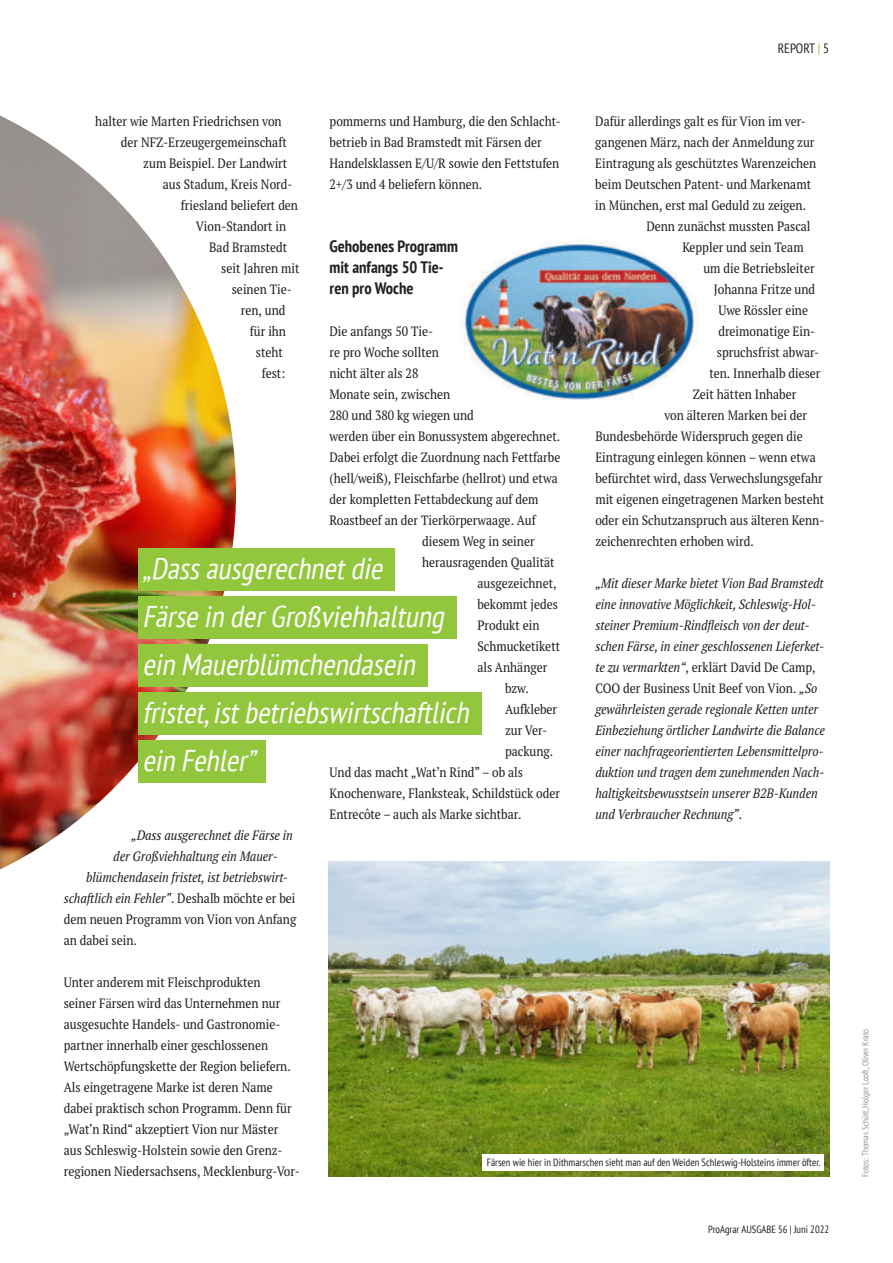
<style>
.page{position:relative;width:893px;height:1263px;background:#fff}
.page>*{position:absolute;margin:0;border:0;box-sizing:border-box;transform-origin:0 0}
.t1{font:italic condensed 30px/48px "PT Sans";color:#fff}
.t2{font:700 condensed 16.5px/21px "PT Sans";color:#231f20}
.t3{font:condensed 13.5px/21px "PT Serif Pro";color:#231f20}
.t4{font:italic condensed 13.5px/21px "PT Serif Pro";color:#231f20}
.t5{font:condensed 13.5px "PT Sans";color:#231f20}
.t6{font:condensed 10.5px "PT Sans";color:#231f20}
.t7{font:condensed 9px "PT Sans";color:#939598}
.s1{color:#92c73d}
.s2{font-style:normal}
</style>
<div class="page">
<img style="left:0;top:116px;width:236px;height:753px">
<img style="left:460px;top:240px;width:238px;height:160px">
<img style="left:329px;top:861px;width:500px;height:315px">
<div style="left:482px;top:1154px;width:342px;height:17px;background:#fff"></div>
<div style="left:138px;top:548px;width:257px;height:43px;background:#92c73d"></div>
<div style="left:138px;top:596px;width:319px;height:43px;background:#92c73d"></div>
<div style="left:138px;top:644px;width:290px;height:43px;background:#92c73d"></div>
<div style="left:138px;top:692px;width:343px;height:43px;background:#92c73d"></div>
<div style="left:138px;top:740px;width:128px;height:43px;background:#92c73d"></div>
<p class="t3" style="left:95px;top:111px;width:188px">halter wie Marten Friedrichsen von</p>
<p class="t3" style="left:121px;top:132px;width:167px">der NFZ-Erzeugergemeinschaft</p>
<p class="t3" style="left:143px;top:153px;width:146px">zum Beispiel. Der Landwirt</p>
<p class="t3" style="left:163px;top:174px;width:131px">aus Stadum, Kreis Nord-</p>
<p class="t3" style="left:181px;top:195px;width:119px">friesland beliefert den</p>
<p class="t3" style="left:196px;top:216px;width:92px">Vion-Standort in</p>
<p class="t3" style="left:209px;top:237px;width:80px">Bad Bramstedt</p>
<p class="t3" style="left:221px;top:258px;width:80px">seit Jahren mit</p>
<p class="t3" style="left:232px;top:279px;width:62px">seinen Tie-</p>
<p class="t3" style="left:241px;top:300px;width:46px">ren, und</p>
<p class="t3" style="left:250px;top:321px;width:38px">für ihn</p>
<p class="t3" style="left:256px;top:342px;width:29px">steht</p>
<p class="t3" style="left:262px;top:363px;width:25px">fest:</p>
<p class="t3" style="left:330px;top:111px;width:233px">pommerns und Hamburg, die den Schlacht&shy;betrieb in Bad Bramstedt mit Färsen der Handelsklassen E/U/R sowie den Fettstufen 2+/3 und 4 beliefern können.</p>
<p class="t2" style="left:330px;top:237px;width:130px">Gehobenes Programm mit anfangs 50 Tie&shy;ren pro Woche</p>
<p class="t3" style="left:330px;top:321px;width:105px">Die anfangs 50 Tie-</p>
<p class="t3" style="left:330px;top:342px;width:111px">re pro Woche sollten</p>
<p class="t3" style="left:330px;top:363px;width:90px">nicht älter als 28</p>
<p class="t3" style="left:330px;top:384px;width:122px">Monate sein, zwischen</p>
<p class="t3" style="left:330px;top:405px;width:146px">280 und 380 kg wiegen und</p>
<p class="t3" style="left:330px;top:426px;width:232px">werden über ein Bonussystem abgerechnet.</p>
<p class="t3" style="left:330px;top:447px;width:232px">Dabei erfolgt die Zuordnung nach Fettfarbe</p>
<p class="t3" style="left:330px;top:468px;width:230px">(hell/weiß), Fleischfarbe (hellrot) und etwa</p>
<p class="t3" style="left:330px;top:489px;width:211px">der kompletten Fettabdeckung auf dem</p>
<p class="t3" style="left:330px;top:510px;width:208px">Roastbeef an der Tierkörperwaage. Auf</p>
<p class="t3" style="left:422px;top:531px;width:114px">diesem Weg in seiner</p>
<p class="t3" style="left:422px;top:552px;width:134px">herausragenden Qualität</p>
<p class="t3" style="left:477px;top:573px;width:81px">ausgezeichnet,</p>
<p class="t3" style="left:477px;top:594px;width:82px">bekommt jedes</p>
<p class="t3" style="left:477px;top:615px;width:64px">Produkt ein</p>
<p class="t3" style="left:477px;top:636px;width:84px">Schmucketikett</p>
<p class="t3" style="left:477px;top:657px;width:71px">als Anhänger</p>
<p class="t3" style="left:505px;top:678px;width:25px">bzw.</p>
<p class="t3" style="left:505px;top:699px;width:54px">Aufkleber</p>
<p class="t3" style="left:505px;top:720px;width:44px">zur Ver-</p>
<p class="t3" style="left:505px;top:741px;width:50px">packung.</p>
<p class="t3" style="left:330px;top:762px;width:195px">Und das macht „Wat’n Rind” – ob als</p>
<p class="t3" style="left:330px;top:783px;width:232px">Knochenware, Flanksteak, Schildstück oder</p>
<p class="t3" style="left:330px;top:804px;width:193px">Entrecôte – auch als Marke sichtbar.</p>
<h1 class="t1" style="left:142px;top:547px;width:333px">„Dass ausgerechnetdie<br>Färse in derGroßviehhaltung ein Mauerblümchendasein fristet,istbetriebswirtschaftlich ein Fehler”</h1>
<p class="t5" style="left:778px;top:42px;width:53px">REPORT <span class="s1">|</span> 5</p>
<p class="t3" style="left:595px;top:111px;width:212px">Dafür allerdings galt es für Vion im ver-</p>
<p class="t3" style="left:595px;top:132px;width:221px">gangenen März, nach der Anmeldung zur</p>
<p class="t3" style="left:595px;top:153px;width:223px">Eintragung als geschütztes Warenzeichen</p>
<p class="t3" style="left:595px;top:174px;width:217px">beim Deutschen Patent- und Markenamt</p>
<p class="t3" style="left:595px;top:195px;width:212px">in München, erst mal Geduld zu zeigen.</p>
<p class="t3" style="left:646px;top:216px;width:166px">Denn zunächst mussten Pascal</p>
<p class="t3" style="left:682px;top:237px;width:123px">Keppler und sein Team</p>
<p class="t3" style="left:703px;top:258px;width:113px">um die Betriebsleiter</p>
<p class="t3" style="left:714px;top:279px;width:103px">Johanna Fritze und</p>
<p class="t3" style="left:718px;top:300px;width:91px">Uwe Rössler eine</p>
<p class="t3" style="left:718px;top:321px;width:98px">dreimonatige Ein-</p>
<p class="t3" style="left:717px;top:342px;width:104px">spruchsfrist abwar-</p>
<p class="t3" style="left:709px;top:363px;width:113px">ten. Innerhalb dieser</p>
<p class="t3" style="left:693px;top:384px;width:105px">Zeit hätten Inhaber</p>
<p class="t3" style="left:664px;top:405px;width:144px">von älteren Marken bei der</p>
<p class="t3" style="left:595px;top:426px;width:209px">Bundesbehörde Widerspruch gegen die</p>
<p class="t3" style="left:595px;top:447px;width:222px">Eintragung einlegen können – wenn etwa</p>
<p class="t3" style="left:595px;top:468px;width:229px">befürchtet wird, dass Verwechslungsgefahr</p>
<p class="t3" style="left:595px;top:489px;width:230px">mit eigenen eingetragenen Marken besteht</p>
<p class="t3" style="left:595px;top:510px;width:231px">oder ein Schutzanspruch aus älteren Kenn-</p>
<p class="t3" style="left:595px;top:531px;width:160px">zeichenrechten erhoben wird.</p>
<p class="t4" style="left:595px;top:573px;width:231px">„Mit dieser Marke bietet Vion Bad Bramstedt eine innovative Möglichkeit, Schleswig-Hol&shy;steiner Premium-Rindfleisch von der deut&shy;schen Färse, in einer geschlossenen Lieferket&shy;te zu vermarkten“<span class="s2">, erklärt David De Camp, COO der Business Unit Beef von Vion.</span> „So gewährleisten gerade regionale Ketten unter Einbeziehung örtlicher Landwirte die Balance einer nachfrageorientierten Lebensmittelpro&shy;duktion und tragen dem zunehmenden Nach&shy;haltigkeitsbewusstsein unserer B2B-Kunden und Verbraucher Rechnung”<span class="s2">.</span></p>
<p class="t4" style="left:131px;top:825px;width:163px">„Dass ausgerechnet die Färse in</p>
<p class="t4" style="left:113px;top:846px;width:166px">der Großviehhaltung ein Mauer-</p>
<p class="t4" style="left:86px;top:867px;width:203px">blümchendasein fristet, ist betriebswirt-</p>
<p class="t4" style="left:64px;top:888px;width:233px">schaftlich ein Fehler”<span class="s2">. Deshalb möchte er bei</span></p>
<p class="t3" style="left:64px;top:909px;width:234px">dem neuen Programm von Vion von Anfang</p>
<p class="t3" style="left:64px;top:930px;width:75px">an dabei sein.</p>
<p class="t3" style="left:64px;top:972px;width:237px">Unter anderem mit Fleischprodukten<br>seiner Färsen wird das Unternehmen nur ausgesuchte Handels- und Gastronomie&shy;partner innerhalb einer geschlossenen Wertschöpfungskette der Region beliefern.<br>Als eingetragene Marke ist deren Name dabei praktisch schon Programm. Denn für „Wat’n Rind“ akzeptiert Vion nur Mäster aus Schleswig-Holstein sowie den Grenz&shy;regionen Niedersachsens, Mecklenburg-Vor-</p>
<p class="t6" style="left:487px;top:1158px;width:335px">Färsen wie hier in Dithmarschen sieht man auf den Weiden Schleswig-Holsteins immer öfter.</p>
<p class="t6" style="left:708px;top:1224px;width:122px">ProAgrar AUSGABE 56 | Juni 2022</p>
<p class="t7" style="left:861px;top:1177px;width:149px;rotate:-90deg">Fotos: Thomas Schütt, Holger Looft, Oliver Krato</p>
</div>
